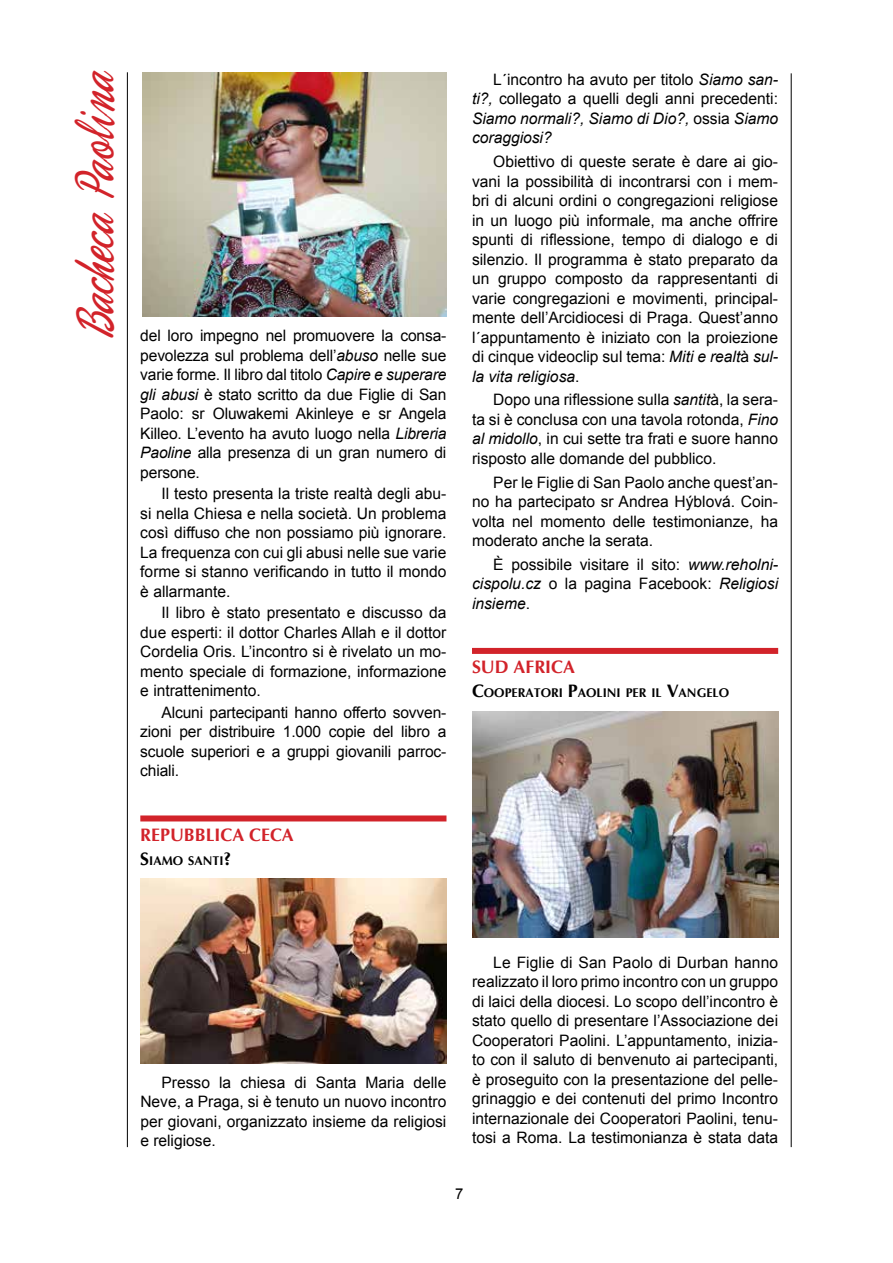
<style>
.page{position:relative;width:893px;height:1263px;background:#fff}
.page>*{position:absolute;margin:0;border:0;box-sizing:border-box;transform-origin:0 0}
.t1{font:57px "Phoenix Script FLF";color:#d2232a;scale:.7 1}
.t2{font:700 18px "Optima";color:#d2232a}
.t3{font:15.75px/19.5px "Arial";color:#000;text-align:justify}
.t4{font:15px "Arial";color:#000}
.t5{font:700 12.6px "Optima";color:#000}
.s1{font-style:italic}
.s2{font-size:18px}
</style>
<div class="page">
<hr style="left:127px;top:72px;width:1px;height:1075px;background:#000">
<hr style="left:791px;top:73px;width:1px;height:1074px;background:#000">
<div style="left:140px;top:815px;width:306px;height:6px;background:#d2232a"></div>
<div style="left:472px;top:648px;width:306px;height:6px;background:#d2232a"></div>
<img style="left:142px;top:72px;width:304px;height:245px">
<img style="left:140px;top:878px;width:306px;height:185px">
<img style="left:472px;top:711px;width:306px;height:226px">
<h1 class="t1" style="left:66px;top:340px;width:388px;rotate:-90deg">Bacheca Paolina</h1>
<p class="t3" style="left:140px;top:326px;width:308px">del loro impegno nel promuovere la consa&shy;pevolezza sul problema dell’<span class="s1">abuso</span> nelle sue varie forme. Il libro dal titolo <span class="s1">Capire e superare gli abusi</span> è stato scritto da due Figlie di San Paolo: sr Oluwakemi Akinleye e sr Angela Killeo. L’evento ha avuto luogo nella <span class="s1">Libreria Paoline</span> alla presenza di un gran numero di persone.</p>
<p class="t3" style="left:140px;top:484px;width:308px;text-indent:21px">Il testo presenta la triste realtà degli abu&shy;si nella Chiesa e nella società. Un problema così diffuso che non possiamo più ignorare.<br>La frequenza con cui gli abusi nelle sue varie forme si stanno verificando in tutto il mondo è allarmante.</p>
<p class="t3" style="left:140px;top:603px;width:308px;text-indent:21px">Il libro è stato presentato e discusso da due esperti: il dottor Charles Allah e il dottor Cordelia Oris. L’incontro si è rivelato un mo&shy;mento speciale di formazione, informazione e intrattenimento.</p>
<p class="t3" style="left:140px;top:702px;width:308px;text-indent:21px">Alcuni partecipanti hanno offerto sovven&shy;zioni per distribuire 1.000 copie del libro a scuole superiori e a gruppi giovanili parroc&shy;chiali.</p>
<p class="t2" style="left:140px;top:823px;width:155px">RE PUBBLI CA CECA</p>
<p class="t5" style="left:140px;top:852px;width:93px"><span class="s2">S</span>IAMO SANTI<span class="s2">?</span></p>
<p class="t3" style="left:472px;top:69px;width:308px;text-indent:21px">L´incontro ha avuto per titolo <span class="s1">Siamo san&shy;ti?,</span> collegato a quelli degli anni precedenti:<br><span class="s1">Siamo normali?, Siamo di Dio?,</span> ossia <span class="s1">Siamo coraggiosi?</span></p>
<p class="t3" style="left:472px;top:152px;width:308px;text-indent:21px">Obiettivo di queste serate è dare ai gio&shy;vani la possibilità di incontrarsi con i mem&shy;bri di alcuni ordini o congregazioni religiose in un luogo più informale, ma anche offrire spunti di riflessione, tempo di dialogo e di silenzio. Il programma è stato preparato da un gruppo composto da rappresentanti di varie congregazioni e movimenti, principal&shy;mente dell’Arcidiocesi di Praga. Quest’anno l´appuntamento è iniziato con la proiezione di cinque videoclip sul tema: <span class="s1">Miti e realt</span>à <span class="s1">sul&shy;la vita religiosa</span>.</p>
<p class="t3" style="left:472px;top:390px;width:308px;text-indent:21px">Dopo una riflessione sulla <span class="s1">santit</span>à, la sera&shy;ta si è conclusa con una tavola rotonda, <span class="s1">Fino al midollo</span>, in cui sette tra frati e suore hanno risposto alle domande del pubblico.</p>
<p class="t3" style="left:472px;top:472px;width:308px;text-indent:21px">Per le Figlie di San Paolo anche quest’an&shy;no ha partecipato sr Andrea Hýblová. Coin&shy;volta nel momento delle testimonianze, ha moderato anche la serata.</p>
<p class="t3" style="left:472px;top:554px;width:308px;text-indent:21px">È possibile visitare il sito: <span class="s1">www.reholni&shy;cispolu.cz</span> o la pagina Facebook: <span class="s1">Religiosi insieme</span>.</p>
<p class="t2" style="left:472px;top:656px;width:104px">SUD AFRI CA</p>
<p class="t5" style="left:472px;top:685px;width:259px"><span class="s2">C</span>OOPERATORI <span class="s2">P</span>AOLINI PER IL <span class="s2">V</span>ANGELO</p>
<p class="t3" style="left:140px;top:1072px;width:308px;text-indent:21px">Presso la chiesa di Santa Maria delle Neve, a Praga, si è tenuto un nuovo incontro per giovani, organizzato insieme da religiosi e religiose.</p>
<p class="t3" style="left:472px;top:952px;width:308px;text-indent:21px">Le Figlie di San Paolo di Durban hanno realizzato il loro primo incontro con un gruppo di laici della diocesi. Lo scopo dell’incontro è stato quello di presentare l’Associazione dei Cooperatori Paolini. L’appuntamento, inizia&shy;to con il saluto di benvenuto ai partecipanti, è proseguito con la presentazione del pelle&shy;grinaggio e dei contenuti del primo Incontro internazionale dei Cooperatori Paolini, tenu&shy;tosi a Roma. La testimonianza è stata data</p>
<p class="t4" style="left:455px;top:1183px;width:10px">7</p>
</div>
